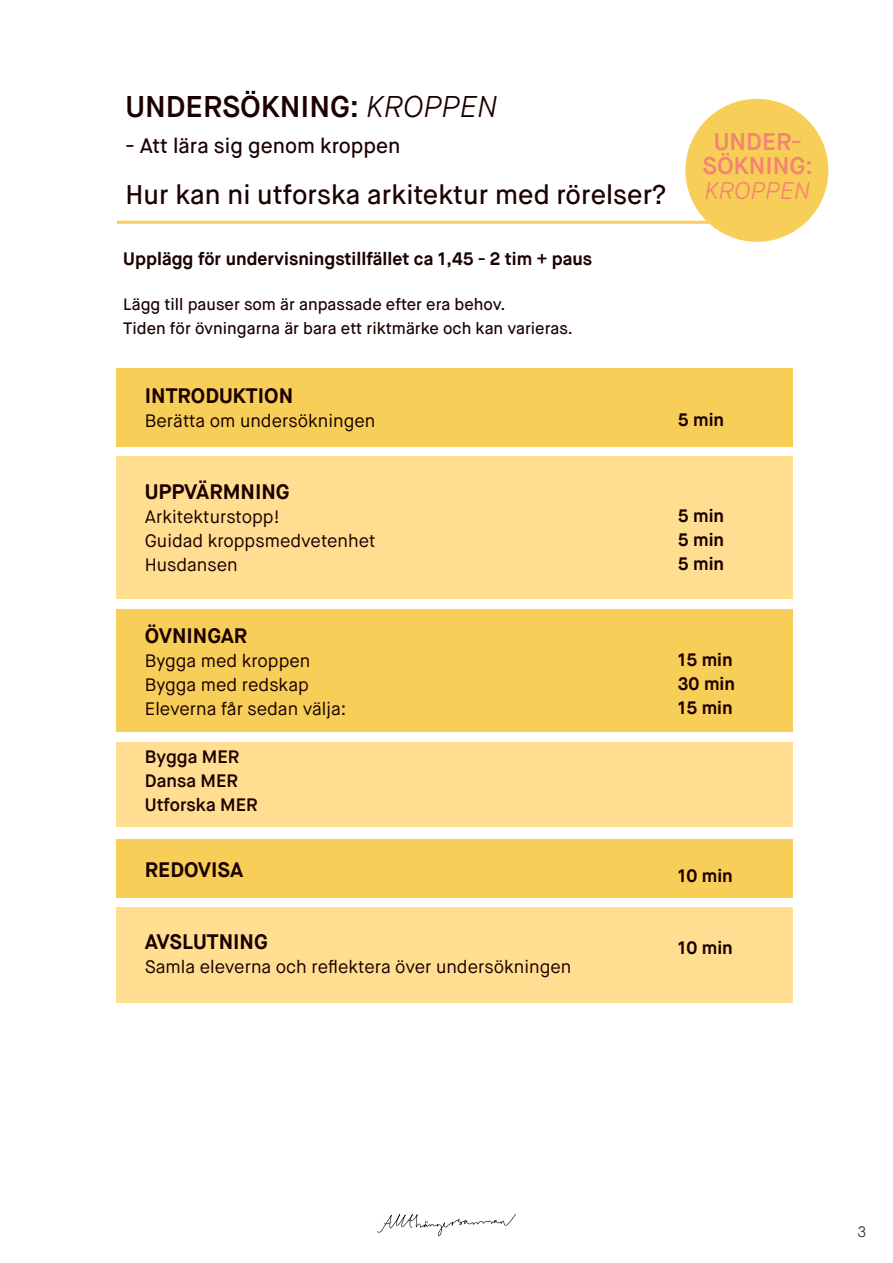
<style>
.page{position:relative;width:893px;height:1263px;background:#fff}
.page>*{position:absolute;margin:0;border:0;box-sizing:border-box;transform-origin:0 0}
.t1{font:600 30px "Maison Neue";color:#1b0000}
.t2{font:500 27px "Maison Neue";color:#1b0000}
.t3{font:600 24.15px/24.6px "Maison Neue";color:#f48472;text-align:center}
.t4{font:italic 300 24.15px "Maison Neue";color:#f48472}
.t5{font:700 21px "Maison Neue";color:#1b0000}
.t6{font:500 21px "Maison Neue";color:#1b0000}
.t7{font:18px "Maison Neue";color:#1b0000}
.t8{font:700 18px "Maison Neue";color:#1b0000}
.t9{font:600 18px "Maison Neue";color:#1b0000}
.t10{font:500 16.5px/24px "Maison Neue";color:#1b0000}
.t11{font:300 15px "Maison Neue";color:#231f20}
.s1{font-weight:300;font-style:italic}
</style>
<div class="page">
<svg style="left:377px;top:1213px;width:139px;height:23px"></svg>
<hr style="left:117px;top:221px;width:675px;height:3px;background:#f7ce57">
<div style="left:685px;top:99px;width:143px;height:143px;background:#f7ce57;border-radius:50%"></div>
<div style="left:116px;top:368px;width:677px;height:78px;background:#f7ce57"></div>
<div style="left:116px;top:742px;width:677px;height:84px;background:#ffdd91"></div>
<div style="left:116px;top:839px;width:677px;height:59px;background:#f7ce57"></div>
<div style="left:116px;top:456px;width:677px;height:143px;background:#ffdd91"></div>
<div style="left:116px;top:907px;width:677px;height:95px;background:#ffdd91"></div>
<div style="left:116px;top:609px;width:677px;height:122px;background:#f7ce57"></div>
<p class="t1" style="left:125px;top:88px;width:374px">UNDERSÖKNING: <span class="s1">KROPPEN</span></p>
<p class="t6" style="left:125px;top:132px;width:277px">- Att lära sig genom kroppen</p>
<p class="t2" style="left:125px;top:178px;width:542px">Hur kan ni utforska arkitektur med rörelser?</p>
<p class="t8" style="left:123px;top:247px;width:470px">Upplägg för undervisningstillfället ca 1,45 - 2 tim + paus</p>
<p class="t10" style="left:123px;top:292px;width:451px">Lägg till pauser som är anpassade efter era behov.<br>Tiden för övningarna är bara ett riktmärke och kan varieras.</p>
<h3 class="t3" style="left:703px;top:129px;width:112px">UNDER-<br>SÖKNING:</h3>
<h3 class="t4" style="left:705px;top:175px;width:107px">KROPPEN</h3>
<p class="t5" style="left:145px;top:383px;width:150px">INTRODUKTION</p>
<p class="t7" style="left:145px;top:410px;width:232px">Berätta om undersökningen</p>
<p class="t5" style="left:145px;top:479px;width:146px">UPPVÄRMNING</p>
<p class="t7" style="left:145px;top:506px;width:136px">Arkitekturstopp!</p>
<p class="t7" style="left:145px;top:530px;width:232px">Guidad kroppsmedvetenhet</p>
<p class="t7" style="left:145px;top:554px;width:95px">Husdansen</p>
<p class="t8" style="left:678px;top:409px;width:48px">5 min</p>
<p class="t8" style="left:678px;top:505px;width:48px">5 min</p>
<p class="t8" style="left:678px;top:529px;width:48px">5 min</p>
<p class="t8" style="left:678px;top:553px;width:48px">5 min</p>
<p class="t5" style="left:145px;top:623px;width:104px">ÖVNINGAR</p>
<p class="t7" style="left:145px;top:650px;width:167px">Bygga med kroppen</p>
<p class="t7" style="left:145px;top:674px;width:165px">Bygga med redskap</p>
<p class="t7" style="left:145px;top:698px;width:203px">Eleverna får sedan välja:</p>
<p class="t9" style="left:145px;top:746px;width:96px">Bygga MER</p>
<p class="t9" style="left:145px;top:770px;width:95px">Dansa MER</p>
<p class="t9" style="left:145px;top:794px;width:114px">Utforska MER</p>
<p class="t5" style="left:145px;top:857px;width:100px">REDOVISA</p>
<p class="t5" style="left:145px;top:929px;width:124px">AVSLUTNING</p>
<p class="t7" style="left:145px;top:956px;width:428px">Samla eleverna och reflektera över undersökningen</p>
<p class="t8" style="left:678px;top:649px;width:56px">15 min</p>
<p class="t8" style="left:678px;top:673px;width:59px">30 min</p>
<p class="t8" style="left:678px;top:697px;width:56px">15 min</p>
<p class="t8" style="left:678px;top:865px;width:57px">10 min</p>
<p class="t8" style="left:678px;top:937px;width:57px">10 min</p>
<p class="t11" style="left:857px;top:1222px;width:10px">3</p>
</div>
